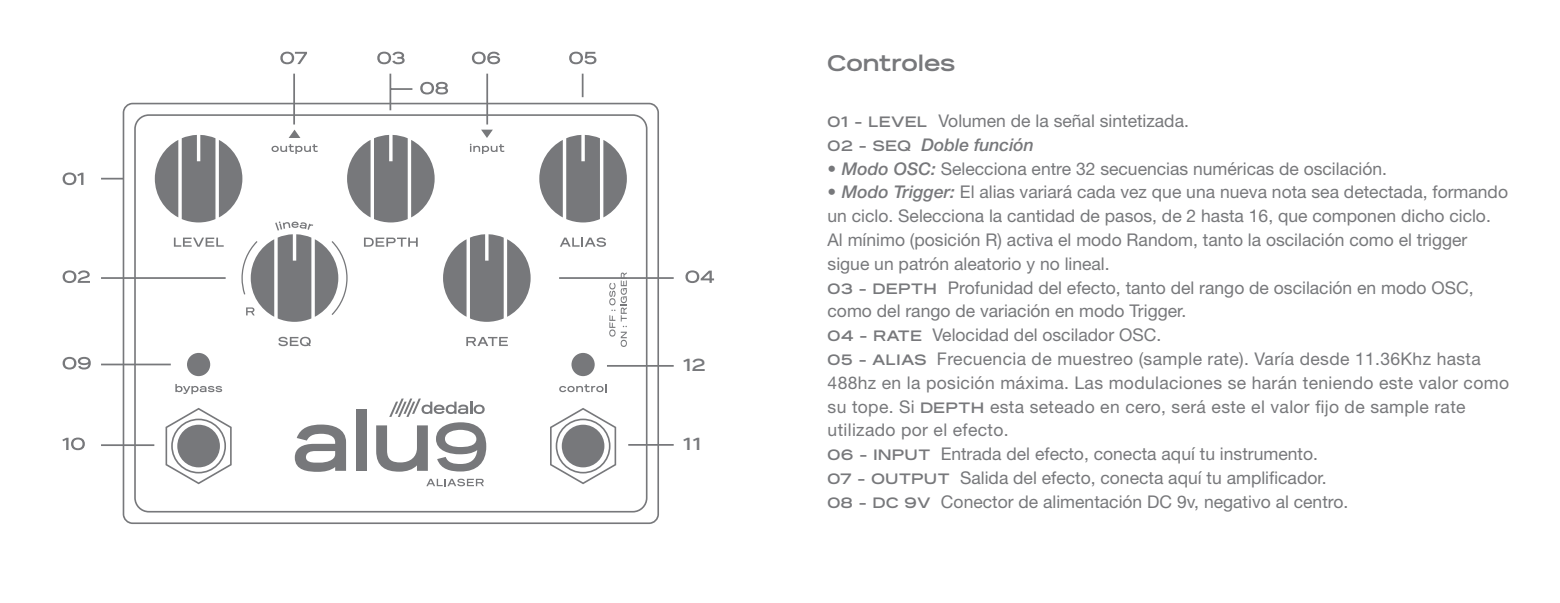
<style>
.page{position:relative;width:1560px;height:603px;background:#fff}
.page>*{position:absolute;margin:0;border:0;box-sizing:border-box;transform-origin:0 0}
.t1{font:700 22.5px "Reservation Wide";letter-spacing:.025em;color:#77787b}
.t2{font:17.5px/23.8px "Helvetica Neue LT Std";color:#77787b}
.t3{font:700 17.5px "Reservation Wide";color:#77787b}
.s1{font-family:"Reservation Wide";font-weight:700;font-size:15px}
.s2{font-weight:500;font-style:italic}
</style>
<div class="page">
<svg style="left:123px;top:103px;width:536px;height:421px"></svg>
<svg style="left:134px;top:114px;width:513px;height:398px"></svg>
<svg style="left:443px;top:234px;width:87px;height:88px"></svg>
<svg style="left:539px;top:135px;width:88px;height:87px"></svg>
<svg style="left:165px;top:407px;width:67px;height:77px"></svg>
<div style="left:177px;top:424px;width:43px;height:43px;background:#77787b;border-radius:50%"></div>
<div style="left:571px;top:353px;width:23px;height:23px;background:#77787b;border-radius:50%"></div>
<svg style="left:550px;top:407px;width:66px;height:77px"></svg>
<div style="left:561px;top:424px;width:43px;height:43px;background:#77787b;border-radius:50%"></div>
<svg style="left:481px;top:130px;width:12px;height:8px"></svg>
<svg style="left:175px;top:384px;width:47px;height:10px"></svg>
<svg style="left:470px;top:144px;width:34px;height:10px"></svg>
<svg style="left:559px;top:384px;width:47px;height:8px"></svg>
<svg style="left:278px;top:336px;width:33px;height:10px"></svg>
<svg style="left:389px;top:398px;width:95px;height:18px"></svg>
<svg style="left:426px;top:478px;width:58px;height:8px"></svg>
<svg style="left:295px;top:424px;width:51px;height:47px"></svg>
<div style="left:356px;top:409px;width:10px;height:61px;background:#77787b"></div>
<svg style="left:376px;top:425px;width:52px;height:46px"></svg>
<svg style="left:436px;top:422px;width:50px;height:49px"></svg>
<svg style="left:559px;top:237px;width:47px;height:10px"></svg>
<svg style="left:466px;top:337px;width:42px;height:9px"></svg>
<svg style="left:155px;top:130px;width:279px;height:192px"></svg>
<svg style="left:609px;top:272px;width:18px;height:73px"></svg>
<svg style="left:377px;top:52px;width:27px;height:12px"></svg>
<svg style="left:280px;top:52px;width:27px;height:12px"></svg>
<svg style="left:472px;top:52px;width:28px;height:12px"></svg>
<svg style="left:569px;top:52px;width:27px;height:12px"></svg>
<svg style="left:63px;top:270px;width:27px;height:13px"></svg>
<svg style="left:685px;top:270px;width:29px;height:13px"></svg>
<svg style="left:420px;top:82px;width:28px;height:12px"></svg>
<svg style="left:63px;top:172px;width:20px;height:13px"></svg>
<svg style="left:62px;top:437px;width:23px;height:13px"></svg>
<hr style="left:293px;top:74px;width:2px;height:50px;background:#77787b">
<hr style="left:389px;top:74px;width:2px;height:36px;background:#77787b">
<hr style="left:581px;top:74px;width:2px;height:23px;background:#77787b">
<hr style="left:391px;top:88px;width:21px;height:2px;background:#77787b">
<hr style="left:101px;top:277px;width:125px;height:2px;background:#77787b">
<svg style="left:63px;top:357px;width:28px;height:12px"></svg>
<hr style="left:101px;top:363px;width:70px;height:2px;background:#77787b">
<svg style="left:101px;top:178px;width:22px;height:1px"></svg>
<hr style="left:101px;top:444px;width:53px;height:2px;background:#77787b">
<hr style="left:559px;top:277px;width:114px;height:2px;background:#77787b">
<hr style="left:607px;top:365px;width:66px;height:1px;background:#77787b">
<hr style="left:628px;top:444px;width:45px;height:1px;background:#77787b">
<hr style="left:486px;top:74px;width:2px;height:50px;background:#77787b">
<p class="t3" style="left:683px;top:353px;width:24px">12</p>
<p class="t3" style="left:683px;top:432px;width:19px">11</p>
<p class="t1" style="left:827px;top:50px;width:129px">Controles</p>
<p class="t2" style="left:827px;top:108px;width:363px"><span class="s1">01 - LEVEL</span> Volumen de la señal sintetizada.<br><span class="s1">02 - SEQ</span> <span class="s2">Doble función</span></p>
<p class="t2" style="left:827px;top:156px;width:561px"><span class="s2">• Modo OSC:</span> Selecciona entre 32 secuencias numéricas de oscilación.</p>
<p class="t2" style="left:827px;top:180px;width:683px"><span class="s2">• Modo Trigger:</span> El alias variará cada vez que una nueva nota sea detectada, formando un ciclo. Selecciona la cantidad de pasos, de 2 hasta 16, que componen dicho ciclo.<br>Al mínimo (posición R) activa el modo Random, tanto la oscilación como el trigger sigue un patrón aleatorio y no lineal.<br><span class="s1">03 - DEPTH</span> Profunidad del efecto, tanto del rango de oscilación en modo OSC, como del rango de variación en modo Trigger.<br><span class="s1">04 - RATE</span> Velocidad del oscilador OSC.<br><span class="s1">05 - ALIAS</span> Frecuencia de muestreo (sample rate). Varía desde 11.36Khz hasta 488hz en la posición máxima. Las modulaciones se harán teniendo este valor como su tope. Si <span class="s1">DEPTH</span> esta seteado en cero, será este el valor fijo de sample rate utilizado por el efecto.<br><span class="s1">06 - INPUT</span> Entrada del efecto, conecta aquí tu instrumento.<br><span class="s1">07 - OUTPUT</span> Salida del efecto, conecta aquí tu amplificador.<br><span class="s1">08 - DC 9V</span> Conector de alimentación DC 9v, negativo al centro.</p>
</div>
